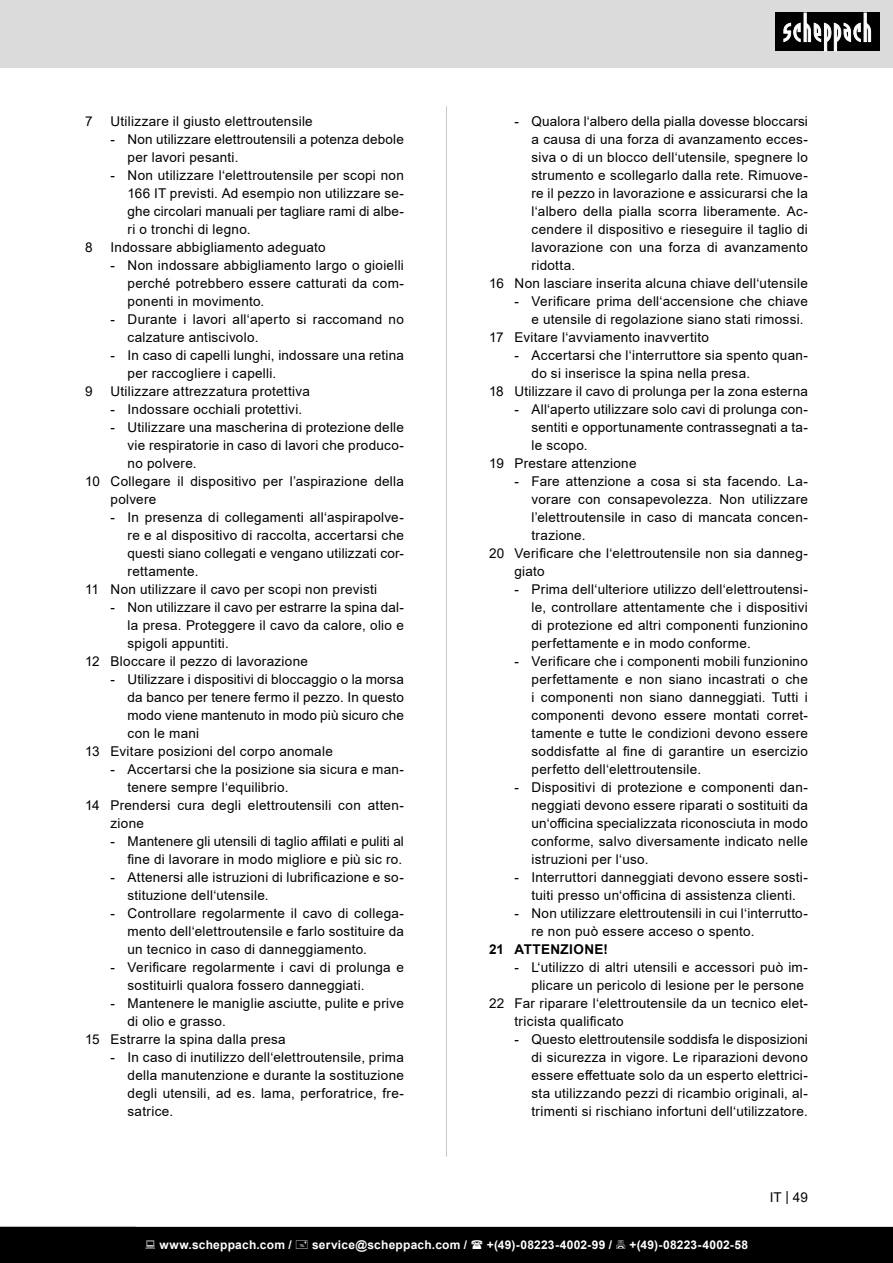
<style>
.page{position:relative;width:893px;height:1263px;background:#fff}
.page>*{position:absolute;margin:0;border:0;box-sizing:border-box;transform-origin:0 0}
.t1{font:13.5px/18px "Arial";letter-spacing:.02em;color:#000;text-align:justify}
.t2{font:700 13.5px "Arial";letter-spacing:.025em;color:#000}
.t3{font:700 12px "Arial";letter-spacing:.02em;color:#fff}
</style>
<div class="page">
<div style="left:0;top:0;width:893px;height:67px;background:#dbdbdb"></div>
<div style="left:775px;top:13px;width:105px;height:38px;background:#000"></div>
<svg style="left:783px;top:13px;width:88px;height:38px"></svg>
<hr style="left:446px;top:106px;width:1px;height:1051px;background:#c7c7c7">
<div style="left:0;top:1227px;width:893px;height:36px;background:#000"></div>
<p class="t1" style="left:85px;top:112px;width:9px">7</p>
<p class="t1" style="left:111px;top:112px;width:204px">Utilizzare il giusto elettroutensile</p>
<p class="t1" style="left:128px;top:130px;width:278px;text-indent:-17px">- Non utilizzare elettroutensili a potenza debole per lavori pesanti.</p>
<p class="t1" style="left:128px;top:166px;width:278px;text-indent:-17px">- Non utilizzare l‘elettroutensile per scopi non 166 IT previsti. Ad esempio non utilizzare se&shy;ghe circolari manuali per tagliare rami di albe&shy;ri o tronchi di legno.</p>
<p class="t1" style="left:85px;top:238px;width:9px">8</p>
<p class="t1" style="left:111px;top:238px;width:217px">Indossare abbigliamento adeguato</p>
<p class="t1" style="left:128px;top:256px;width:278px;text-indent:-17px">- Non indossare abbigliamento largo o gioielli perché potrebbero essere catturati da com&shy;ponenti in movimento.</p>
<p class="t1" style="left:128px;top:310px;width:278px;text-indent:-17px">- Durante i lavori all‘aperto si raccomand no calzature antiscivolo.</p>
<p class="t1" style="left:128px;top:346px;width:278px;text-indent:-17px">- In caso di capelli lunghi, indossare una retina per raccogliere i capelli.</p>
<p class="t1" style="left:85px;top:382px;width:9px">9</p>
<p class="t1" style="left:111px;top:382px;width:201px">Utilizzare attrezzatura protettiva</p>
<p class="t1" style="left:111px;top:400px;width:193px">- Indossare occhiali protettivi.</p>
<p class="t1" style="left:128px;top:418px;width:278px;text-indent:-17px">- Utilizzare una mascherina di protezione delle vie respiratorie in caso di lavori che produco&shy;no polvere.</p>
<p class="t1" style="left:111px;top:472px;width:295px;text-indent:-26px">10 Collegare il dispositivo per l’aspirazione della polvere</p>
<p class="t1" style="left:128px;top:508px;width:278px;text-indent:-17px">- In presenza di collegamenti all‘aspirapolve&shy;re e al dispositivo di raccolta, accertarsi che questi siano collegati e vengano utilizzati cor&shy;rettamente.</p>
<p class="t1" style="left:85px;top:580px;width:294px">11 Non utilizzare il cavo per scopi non previsti</p>
<p class="t1" style="left:128px;top:598px;width:278px;text-indent:-17px">- Non utilizzare il cavo per estrarre la spina dal&shy;la presa. Proteggere il cavo da calore, olio e spigoli appuntiti.</p>
<p class="t1" style="left:85px;top:652px;width:224px">12 Bloccare il pezzo di lavorazione</p>
<p class="t1" style="left:128px;top:670px;width:278px;text-indent:-17px">- Utilizzare i dispositivi di bloccaggio o la morsa da banco per tenere fermo il pezzo. In questo modo viene mantenuto in modo più sicuro che con le mani</p>
<p class="t1" style="left:85px;top:742px;width:249px">13 Evitare posizioni del corpo anomale</p>
<p class="t1" style="left:128px;top:760px;width:278px;text-indent:-17px">- Accertarsi che la posizione sia sicura e man&shy;tenere sempre l‘equilibrio.</p>
<p class="t1" style="left:111px;top:796px;width:295px;text-indent:-26px">14 Prendersi cura degli elettroutensili con atten&shy;zione</p>
<p class="t1" style="left:111px;top:832px;width:295px;text-align:right">- Mantenere gli utensili di taglio affilati e puliti al fine di lavorare in modo migliore e più sic ro.</p>
<p class="t1" style="left:128px;top:868px;width:278px;text-indent:-17px">- Attenersi alle istruzioni di lubrificazione e so&shy;stituzione dell‘utensile.</p>
<p class="t1" style="left:128px;top:904px;width:278px;text-indent:-17px">- Controllare regolarmente il cavo di collega&shy;mento dell‘elettroutensile e farlo sostituire da un tecnico in caso di danneggiamento.</p>
<p class="t1" style="left:128px;top:958px;width:278px;text-indent:-17px">- Verificare regolarmente i cavi di prolunga e sostituirli qualora fossero danneggiati.</p>
<p class="t1" style="left:128px;top:994px;width:278px;text-indent:-17px">- Mantenere le maniglie asciutte, pulite e prive di olio e grasso.</p>
<p class="t1" style="left:85px;top:1030px;width:202px">15 Estrarre la spina dalla presa</p>
<p class="t1" style="left:128px;top:1048px;width:278px;text-indent:-17px">- In caso di inutilizzo dell‘elettroutensile, prima della manutenzione e durante la sostituzione degli utensili, ad es. lama, perforatrice, fre&shy;satrice.</p>
<p class="t1" style="left:531px;top:112px;width:278px;text-indent:-17px">- Qualora l‘albero della pialla dovesse bloccarsi a causa di una forza di avanzamento ecces&shy;siva o di un blocco dell‘utensile, spegnere lo strumento e scollegarlo dalla rete. Rimuove&shy;re il pezzo in lavorazione e assicurarsi che la l‘albero della pialla scorra liberamente. Ac&shy;cendere il dispositivo e rieseguire il taglio di lavorazione con una forza di avanzamento ridotta.</p>
<p class="t1" style="left:489px;top:274px;width:320px">16 Non lasciare inserita alcuna chiave dell‘utensile</p>
<p class="t1" style="left:531px;top:292px;width:278px;text-indent:-17px">- Verificare prima dell‘accensione che chiave e utensile di regolazione siano stati rimossi.</p>
<p class="t1" style="left:489px;top:328px;width:221px">17 Evitare l‘avviamento inavvertito</p>
<p class="t1" style="left:531px;top:346px;width:278px;text-indent:-17px">- Accertarsi che l‘interruttore sia spento quan&shy;do si inserisce la spina nella presa.</p>
<p class="t1" style="left:489px;top:382px;width:320px">18 Utilizzare il cavo di prolunga per la zona esterna</p>
<p class="t1" style="left:531px;top:400px;width:278px;text-indent:-17px">- All‘aperto utilizzare solo cavi di prolunga con&shy;sentiti e opportunamente contrassegnati a ta&shy;le scopo.</p>
<p class="t1" style="left:489px;top:454px;width:149px">19 Prestare attenzione</p>
<p class="t1" style="left:531px;top:472px;width:278px;text-indent:-17px">- Fare attenzione a cosa si sta facendo. La&shy;vorare con consapevolezza. Non utilizzare l’elettroutensile in caso di mancata concen&shy;trazione.</p>
<p class="t1" style="left:514px;top:544px;width:295px;text-indent:-26px">20 Verificare che l‘elettroutensile non sia danneg&shy;giato</p>
<p class="t1" style="left:531px;top:580px;width:278px;text-indent:-17px">- Prima dell‘ulteriore utilizzo dell‘elettroutensi&shy;le, controllare attentamente che i dispositivi di protezione ed altri componenti funzionino perfettamente e in modo conforme.</p>
<p class="t1" style="left:531px;top:652px;width:278px;text-indent:-17px">- Verificare che i componenti mobili funzionino perfettamente e non siano incastrati o che i componenti non siano danneggiati. Tutti i componenti devono essere montati corret&shy;tamente e tutte le condizioni devono essere soddisfatte al fine di garantire un esercizio perfetto dell‘elettroutensile.</p>
<p class="t1" style="left:531px;top:778px;width:278px;text-indent:-17px">- Dispositivi di protezione e componenti dan&shy;neggiati devono essere riparati o sostituiti da un‘officina specializzata riconosciuta in modo conforme, salvo diversamente indicato nelle istruzioni per l‘uso.</p>
<p class="t1" style="left:514px;top:868px;width:295px;text-align:center">- Interruttori danneggiati devono essere sosti&shy;tuiti presso un‘officina di assistenza clienti.</p>
<p class="t1" style="left:531px;top:904px;width:278px;text-indent:-17px">- Non utilizzare elettroutensili in cui l‘interrutto&shy;re non può essere acceso o spento.</p>
<p class="t2" style="left:489px;top:940px;width:121px">21 ATTENZIONE!</p>
<p class="t1" style="left:514px;top:958px;width:295px;text-align:right">- L‘utilizzo di altri utensili e accessori può im&shy;plicare un pericolo di lesione per le persone</p>
<p class="t1" style="left:514px;top:994px;width:295px;text-indent:-26px">22 Far riparare l‘elettroutensile da un tecnico elet&shy;tricista qualificato</p>
<p class="t1" style="left:531px;top:1030px;width:278px;text-indent:-17px">- Questo elettroutensile soddisfa le disposizioni di sicurezza in vigore. Le riparazioni devono essere effettuate solo da un esperto elettrici&shy;sta utilizzando pezzi di ricambio originali, al&shy;trimenti si rischiano infortuni dell‘utilizzatore.</p>
<p class="t1" style="left:770px;top:1188px;width:40px">IT | 49</p>
<p class="t3" style="left:159px;top:1236px;width:134px">www.scheppach.com /</p>
<p class="t3" style="left:312px;top:1236px;width:157px">service@scheppach.com /</p>
<p class="t3" style="left:487px;top:1236px;width:127px">+(49)-08223-4002-99 /</p>
<p class="t3" style="left:629px;top:1236px;width:120px">+(49)-08223-4002-58</p>
</div>
